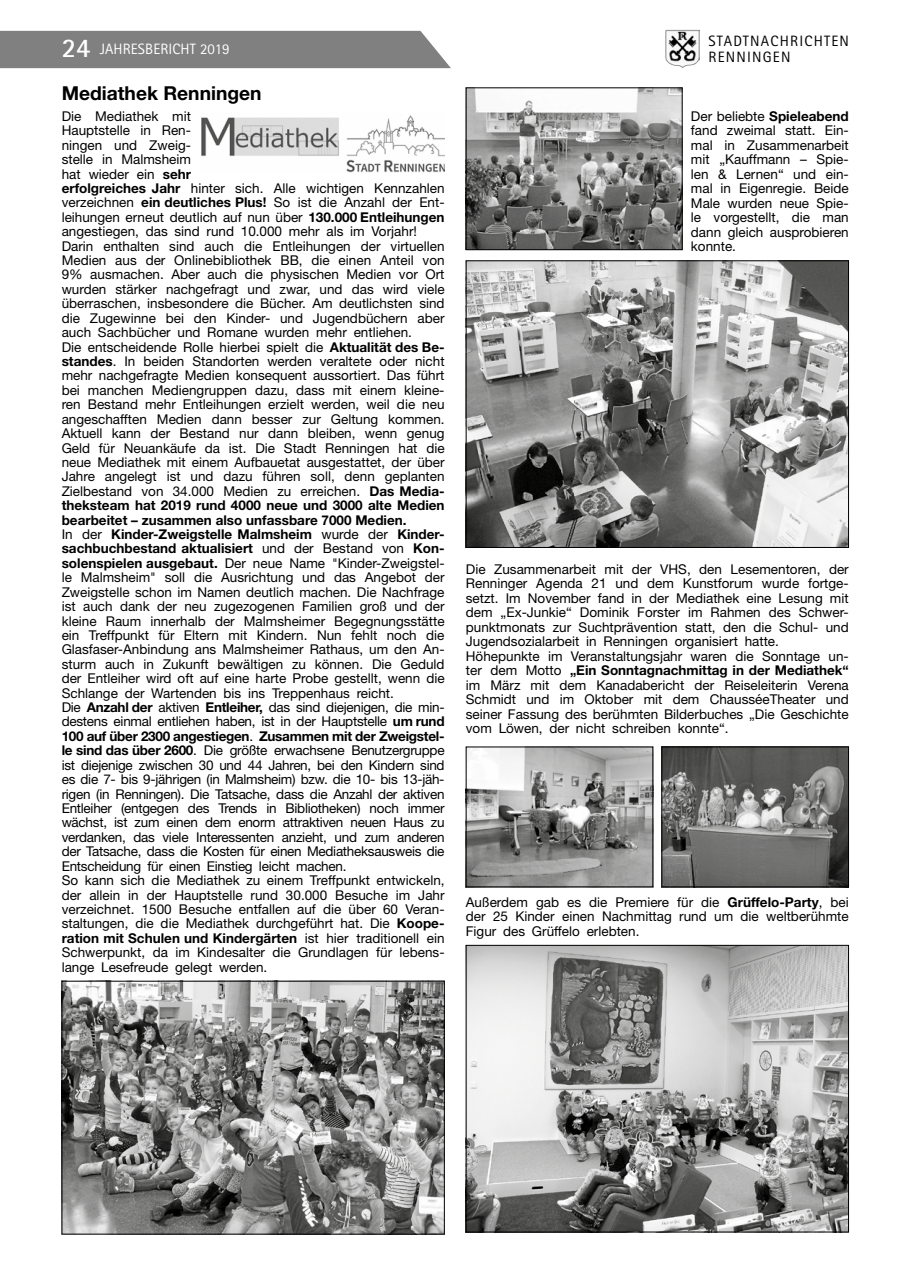
<style>
.page{position:relative;width:902px;height:1280px;background:#fff}
.page>*{position:absolute;margin:0;border:0;box-sizing:border-box;transform-origin:0 0}
.t1{font:700 27px "Rotis Sans Serif";color:#fff}
.t2{font:700 19.2px "Helvetica Neue";color:#000}
.t3{font:15px "Rotis Sans Serif";letter-spacing:.08em;color:#000}
.t4{font:15px "Rotis Sans Serif";letter-spacing:.01em;color:#fff}
.t5{font:13.5px/14.4px "Helvetica Neue";color:#000}
.s1{font-weight:700}
</style>
<div class="page">
<div style="left:0;top:31px;width:451px;height:37px;background:#808080"></div>
<img style="left:665px;top:30px;width:34px;height:38px">
<img style="left:201px;top:115px;width:243px;height:57px">
<img style="left:64px;top:983px;width:378px;height:249px">
<div style="left:62px;top:981px;width:382px;height:253px;border:1px solid #000"></div>
<img style="left:468px;top:90px;width:212px;height:158px">
<div style="left:466px;top:88px;width:216px;height:162px;border:1px solid #000"></div>
<img style="left:468px;top:262px;width:378px;height:284px">
<div style="left:466px;top:260px;width:382px;height:288px;border:1px solid #000"></div>
<img style="left:468px;top:749px;width:183px;height:136px">
<div style="left:466px;top:747px;width:187px;height:140px;border:1px solid #000"></div>
<img style="left:663px;top:749px;width:183px;height:136px">
<div style="left:661px;top:747px;width:187px;height:140px;border:1px solid #000"></div>
<img style="left:468px;top:947px;width:378px;height:283px">
<div style="left:466px;top:945px;width:382px;height:287px;border:1px solid #000"></div>
<p class="t3" style="left:708px;top:32px;width:142px">STADTNACHRICHTEN</p>
<h1 class="t1" style="left:62px;top:31px;width:30px">24</h1>
<p class="t3" style="left:708px;top:48px;width:84px">RENNINGEN</p>
<p class="t4" style="left:100px;top:40px;width:15px">JAHRE</p>
<p class="t4" style="left:138px;top:40px;width:24px">SBERICHT</p>
<p class="t4" style="left:200px;top:40px;width:31px">2019</p>
<h2 class="t2" style="left:62px;top:81px;width:201px">Mediathek Renningen</h2>
<p class="t5" style="left:62px;top:109px;width:384px">Die Mediathek mit<br>Hauptstelle in Ren-<br>ningen und Zweig-<br>stelle in Malmsheim<br>hat wieder ein <span class="s1">sehr<br>erfolgreiches Jahr</span> hinter sich. Alle wichtigen Kennzahlen verzeichnen <span class="s1">ein deutliches Plus!</span> So ist die Anzahl der Ent&shy;leihungen erneut deutlich auf nun über <span class="s1">130.000 Entleihungen </span>angestiegen, das sind rund 10.000 mehr als im Vorjahr!<br>Darin enthalten sind auch die Entleihungen der virtuellen Medien aus der Onlinebibliothek BB, die einen Anteil von 9% ausmachen. Aber auch die physischen Medien vor Ort wurden stärker nachgefragt und zwar, und das wird viele überraschen, insbesondere die Bücher. Am deutlichsten sind die Zugewinne bei den Kinder- und Jugendbüchern aber auch Sachbücher und Romane wurden mehr entliehen.<br>Die entscheidende Rolle hierbei spielt die <span class="s1">Aktualität des Be&shy;standes</span>. In beiden Standorten werden veraltete oder nicht mehr nachgefragte Medien konsequent aussortiert. Das führt bei manchen Mediengruppen dazu, dass mit einem kleine&shy;ren Bestand mehr Entleihungen erzielt werden, weil die neu angeschafften Medien dann besser zur Geltung kommen.<br>Aktuell kann der Bestand nur dann bleiben, wenn genug Geld für Neuankäufe da ist. Die Stadt Renningen hat die neue Mediathek mit einem Aufbauetat ausgestattet, der über Jahre angelegt ist und dazu führen soll, denn geplanten Zielbestand von 34.000 Medien zu erreichen. <span class="s1">Das Media&shy;theksteam hat 2019 rund 4000 neue und 3000 alte Medien bearbeitet – zusammen also unfassbare 7000 Medien.<br></span>In der <span class="s1">Kinder-Zweigstelle Malmsheim</span> wurde der <span class="s1">Kinder&shy;sachbuchbestand aktualisiert</span> und der Bestand von <span class="s1">Kon&shy;solenspielen ausgebaut.</span> Der neue Name "Kinder-Zweigstel&shy;le Malmsheim" soll die Ausrichtung und das Angebot der Zweigstelle schon im Namen deutlich machen. Die Nachfrage ist auch dank der neu zugezogenen Familien groß und der kleine Raum innerhalb der Malmsheimer Begegnungsstätte ein Treffpunkt für Eltern mit Kindern. Nun fehlt noch die Glasfaser-Anbindung ans Malmsheimer Rathaus, um den An&shy;sturm auch in Zukunft bewältigen zu können. Die Geduld der Entleiher wird oft auf eine harte Probe gestellt, wenn die Schlange der Wartenden bis ins Treppenhaus reicht.<br>Die <span class="s1">Anzahl der</span> aktiven <span class="s1">Entleiher,</span> das sind diejenigen, die min&shy;destens einmal entliehen haben, ist in der Hauptstelle <span class="s1">um rund 100 auf über 2300 angestiegen</span>. <span class="s1">Zusammen mit der Zweigstel&shy;le sind das über 2600</span>. Die größte erwachsene Benutzergruppe ist diejenige zwischen 30 und 44 Jahren, bei den Kindern sind es die 7- bis 9-jährigen (in Malmsheim) bzw. die 10- bis 13-jäh&shy;rigen (in Renningen). Die Tatsache, dass die Anzahl der aktiven Entleiher (entgegen des Trends in Bibliotheken) noch immer wächst, ist zum einen dem enorm attraktiven neuen Haus zu verdanken, das viele Interessenten anzieht, und zum anderen der Tatsache, dass die Kosten für einen Mediatheksausweis die Entscheidung für einen Einstieg leicht machen.<br>So kann sich die Mediathek zu einem Treffpunkt entwickeln, der allein in der Hauptstelle rund 30.000 Besuche im Jahr verzeichnet. 1500 Besuche entfallen auf die über 60 Veran&shy;staltungen, die die Mediathek durchgeführt hat. Die <span class="s1">Koope&shy;ration mit Schulen und Kindergärten</span> ist hier traditionell ein Schwerpunkt, da im Kindesalter die Grundlagen für lebens&shy;lange Lesefreude gelegt werden.</p>
<p class="t5" style="left:691px;top:109px;width:159px;text-align:justify">Der beliebte <span class="s1">Spieleabend </span>fand zweimal statt. Ein&shy;mal in Zusammenarbeit mit „Kauffmann – Spie&shy;len &amp; Lernen“ und ein&shy;mal in Eigenregie. Beide Male wurden neue Spie&shy;le vorgestellt, die man dann gleich ausprobieren konnte.</p>
<p class="t5" style="left:466px;top:561px;width:384px">Die Zusammenarbeit mit der VHS, den Lesementoren, der Renninger Agenda 21 und dem Kunstforum wurde fortge&shy;setzt. Im November fand in der Mediathek eine Lesung mit dem „Ex-Junkie“ Dominik Forster im Rahmen des Schwer&shy;punktmonats zur Suchtprävention statt, den die Schul- und Jugendsozialarbeit in Renningen organisiert hatte.<br>Höhepunkte im Veranstaltungsjahr waren die Sonntage un&shy;ter dem Motto <span class="s1">„Ein Sonntagnachmittag in der Mediathek“ </span>im März mit dem Kanadabericht der Reiseleiterin Verena Schmidt und im Oktober mit dem ChausséeTheater und seiner Fassung des berühmten Bilderbuches „Die Geschichte vom Löwen, der nicht schreiben konnte“.</p>
<p class="t5" style="left:466px;top:894px;width:384px;text-align:justify">Außerdem gab es die Premiere für die <span class="s1">Grüffelo-Party</span>, bei der 25 Kinder einen Nachmittag rund um die weltberühmte Figur des Grüffelo erlebten.</p>
</div>
